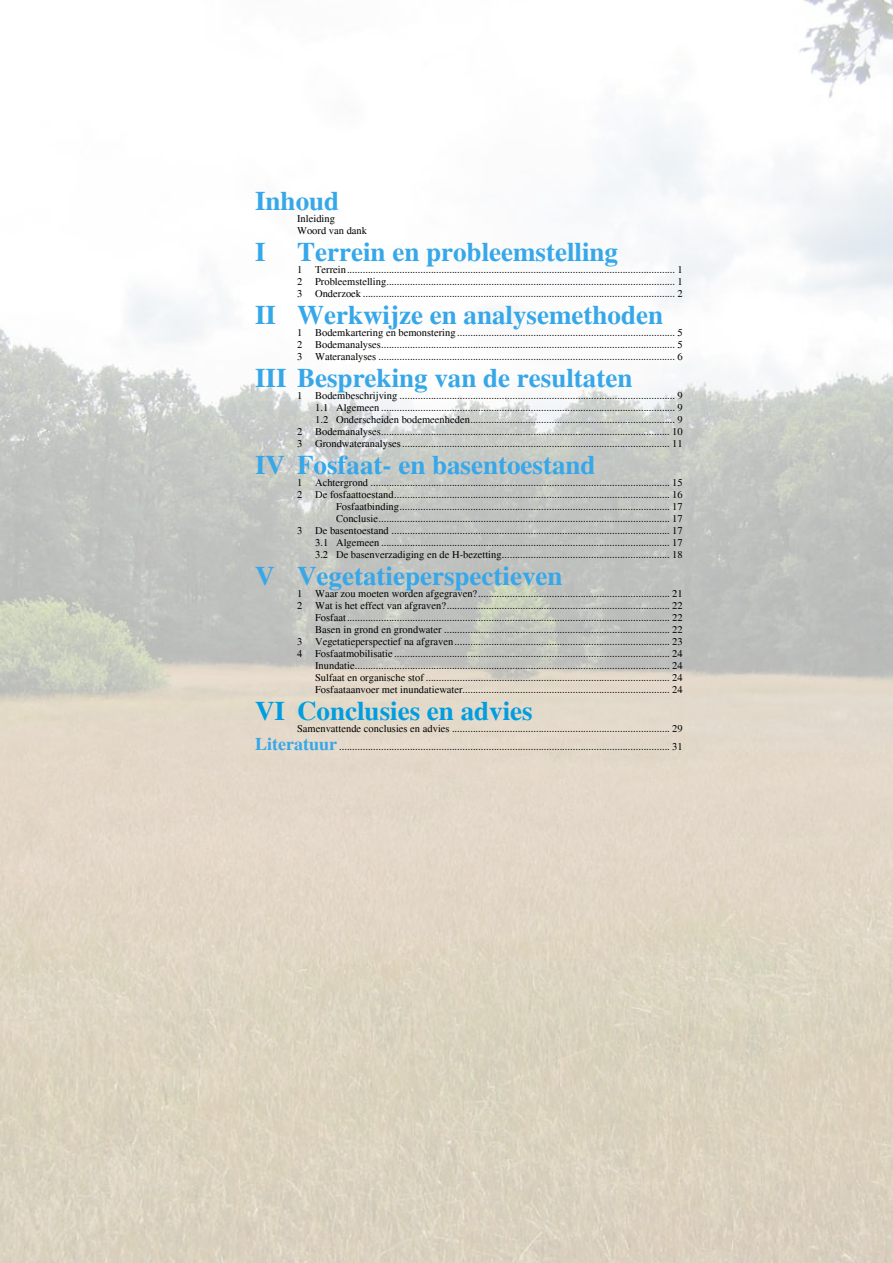
<style>
.page{position:relative;width:893px;height:1263px;background:#fff}
.page>*{position:absolute;margin:0;border:0;box-sizing:border-box;transform-origin:0 0}
.t1{font:700 27px "Times";color:#36a7e9}
.t2{font:700 27px "Times";color:#009ee0}
.t3{font:10.5px/12px "Times";color:#000;text-align:right}
.s1{font-weight:700;font-size:18px;color:#36a7e9}
</style>
<div class="page">
<img style="left:0;top:0;width:893px;height:1263px">
<h1 class="t1" style="left:255px;top:185px;width:86px">Inhoud</h1>
<p class="t3" style="left:297px;top:212px;width:71px;text-align:left">Inleiding<br>Woord van dank</p>
<h1 class="t1" style="left:255px;top:236px;width:364px">I Terrein en probleemstelling</h1>
<p class="t3" style="left:297px;top:263px;width:387px;text-align:justify">1 Terrein............................................................................................................................. 1<br>2 Probleemstelling.............................................................................................................. 1<br>3 Onderzoek ....................................................................................................................... 2</p>
<h1 class="t1" style="left:255px;top:299px;width:409px">II Werkwijze en analysemethoden</h1>
<p class="t3" style="left:297px;top:326px;width:387px;text-align:justify">1 Bodemkartering en bemonstering ................................................................................... 5<br>2 Bodemanalyses................................................................................................................ 5<br>3 Wateranalyses ................................................................................................................. 6</p>
<h1 class="t1" style="left:255px;top:362px;width:379px">III Bespreking van de resultaten</h1>
<p class="t3" style="left:297px;top:389px;width:387px">1 Bodembeschrijving ......................................................................................................... 9<br>1.1 Algemeen ................................................................................................................ 9<br>1.2 Onderscheiden bodemeenheden.............................................................................. 9<br>2 Bodemanalyses.............................................................................................................. 10<br>3 Grondwateranalyses...................................................................................................... 11</p>
<h1 class="t1" style="left:255px;top:449px;width:342px">IV Fosfaat- en basentoestand</h1>
<p class="t3" style="left:297px;top:476px;width:387px">1 Achtergrond .................................................................................................................. 15<br>2 De fosfaattoestand......................................................................................................... 16<br>Fosfaatbinding....................................................................................................... 17<br>Conclusie............................................................................................................... 17<br>3 De basentoestand .......................................................................................................... 17<br>3.1 Algemeen .............................................................................................................. 17<br>3.2 De basenverzadiging en de H-bezetting................................................................ 18</p>
<h1 class="t1" style="left:255px;top:560px;width:309px">V Vegetatieperspectieven</h1>
<p class="t3" style="left:297px;top:587px;width:387px">1 Waar zou moeten worden afgegraven?......................................................................... 21<br>2 Wat is het effect van afgraven?..................................................................................... 22<br>Fosfaat........................................................................................................................... 22<br>Basen in grond en grondwater ...................................................................................... 22<br>3 Vegetatieperspectief na afgraven .................................................................................. 23<br>4 Fosfaatmobilisatie ......................................................................................................... 24<br>Inundatie........................................................................................................................ 24<br>Sulfaat en organische stof ............................................................................................. 24<br>Fosfaataanvoer met inundatiewater............................................................................... 24</p>
<h1 class="t2" style="left:255px;top:695px;width:279px">VI Conclusies en advies</h1>
<p class="t3" style="left:255px;top:719px;width:429px;line-height:18px">Samenvattende conclusies en advies ................................................................................... 29<br><span class="s1">Literatuur</span> .............................................................................................................................. 31</p>
</div>
